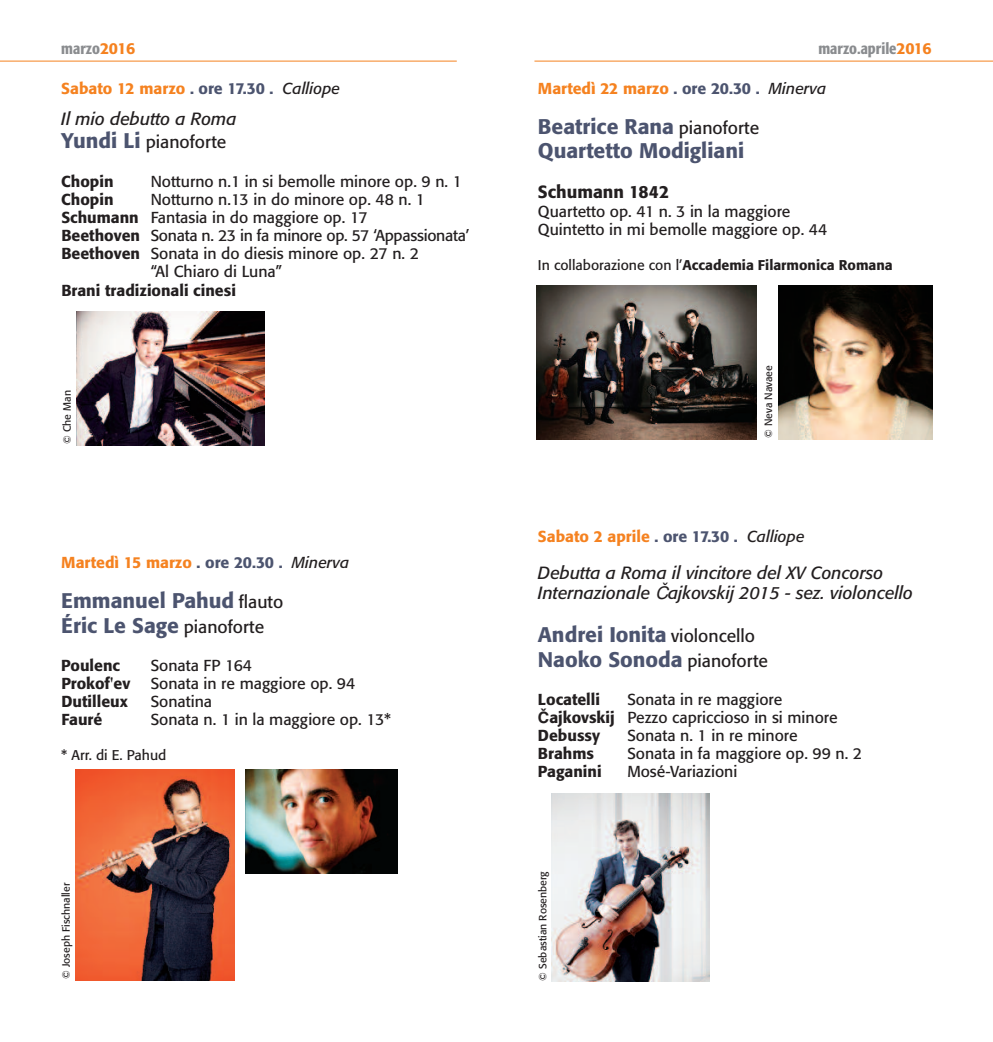
<style>
.page{position:relative;width:993px;height:1042px;background:#fff}
.page>*{position:absolute;margin:0;border:0;box-sizing:border-box;transform-origin:0 0}
.t1{font:500 21px/24.2px "Formata";color:#4c546f}
.t2{font:italic 17.5px/20.1px "Formata";color:#231f20}
.t3{font:500 17.5px "Formata";color:#231f20}
.t4{font:15.75px/18.2px "Formata";color:#231f20}
.t5{font:500 15.75px "Formata";color:#f58220}
.t6{font:500 15.75px "Formata";color:#231f20}
.t7{font:15.75px "Formata";letter-spacing:-.02em;color:#231f20}
.t8{font:500 condensed 15.75px "Formata";color:#8a8c8f}
.t9{font:500 14px "Formata";color:#231f20}
.t10{font:14px "Formata";color:#231f20}
.t11{font:10.5px "Formata";color:#231f20}
.s1{font-stretch:normal;color:#f58220}
.s2{color:#4c546f}
.s3{font-weight:400;font-style:italic;color:#231f20}
.s4{font-weight:400;font-size:17.5px;color:#231f20}
.s5{font-weight:400}
.s6{font-weight:500;font-style:normal;font-size:21px;color:#4c546f}
.s7{font-style:normal}
.s8{font-weight:500}
.s9{font-family:"Helvetica"}
.s10{font-family:"Helvetica";font-weight:700}
</style>
<div class="page">
<hr style="left:534px;top:61px;width:458px;height:1px;background:#f58220">
<hr style="left:0;top:61px;width:456px;height:1px;background:#f58220">
<img style="left:246px;top:769px;width:151px;height:104px">
<img style="left:551px;top:793px;width:158px;height:188px">
<img style="left:75px;top:769px;width:159px;height:211px">
<img style="left:778px;top:285px;width:154px;height:154px">
<img style="left:536px;top:285px;width:220px;height:154px">
<img style="left:76px;top:312px;width:189px;height:134px">
<p class="t8" style="left:61px;top:43px;width:75px">marzo<span class="s1">2016</span></p>
<p class="t8" style="left:818px;top:43px;width:115px">marzo.aprile<span class="s1">2016</span></p>
<p class="t5" style="left:537px;top:81px;width:290px">Martedì 22 marzo <span class="s2">. ore 20.30 .</span> <span class="s3">Minerva</span></p>
<h1 class="t1" style="left:537px;top:116px;width:223px">Beatrice Rana <span class="s4">pianoforte<br></span>Quartetto Modigliani</h1>
<p class="t3" style="left:537px;top:184px;width:133px">Schumann 1842</p>
<p class="t4" style="left:537px;top:203px;width:291px">Quartetto op. 41 n. 3 in la maggiore<br>Quintetto in mi bemolle maggiore op. 44</p>
<p class="t9" style="left:537px;top:259px;width:356px"><span class="s5">In collaborazione con l’</span>Accademia Filarmonica Romana</p>
<p class="t5" style="left:61px;top:81px;width:280px">Sabato 12 marzo <span class="s2">. ore 17.30 .</span> <span class="s3">Calliope</span></p>
<p class="t2" style="left:61px;top:109px;width:177px;line-height:22.9px">Il mio debutto a Roma<br><span class="s6">Yundi Li</span> <span class="s7">pianoforte</span></p>
<p class="t6" style="left:61px;top:174px;width:54px">Chopin</p>
<p class="t4" style="left:151px;top:173px;width:312px">Notturno n.1 in si bemolle minore op. 9 n. 1</p>
<p class="t6" style="left:61px;top:192px;width:54px">Chopin</p>
<p class="t4" style="left:151px;top:191px;width:276px">Notturno n.13 in do minore op. 48 n. 1</p>
<p class="t4" style="left:61px;top:210px;width:308px"><span class="s8">Schumann</span> Fantasia in do maggiore op. 17</p>
<p class="t7" style="left:61px;top:229px;width:409px"><span class="s8">Beethoven</span> Sonata n. 23 in fa minore op. 57 ‘Appassionata’</p>
<p class="t4" style="left:61px;top:246px;width:359px"><span class="s8">Beethoven</span> Sonata in do diesis minore op. 27 n. 2</p>
<p class="t4" style="left:151px;top:264px;width:133px">“Al Chiaro di Luna”</p>
<p class="t6" style="left:61px;top:283px;width:176px">Brani tradizionali cinesi</p>
<p class="t11" style="left:62px;top:444px;width:55px;rotate:-90deg">© Che Man</p>
<p class="t5" style="left:61px;top:555px;width:289px">Martedì 15 marzo <span class="s2">. ore 20.30 .</span> <span class="s3">Minerva</span></p>
<h1 class="t1" style="left:61px;top:591px;width:223px">Emmanuel Pahud <span class="s4">flauto<br></span>Éric Le Sage <span class="s4">pianoforte</span></h1>
<p class="t6" style="left:61px;top:658px;width:60px">Poulenc</p>
<p class="t4" style="left:151px;top:657px;width:103px">Sonata FP 164</p>
<p class="t6" style="left:61px;top:676px;width:70px">Prokof'ev</p>
<p class="t4" style="left:151px;top:676px;width:206px">Sonata in re maggiore op. 94</p>
<p class="t6" style="left:61px;top:695px;width:68px">Dutilleux</p>
<p class="t4" style="left:151px;top:694px;width:63px">Sonatina</p>
<p class="t6" style="left:61px;top:713px;width:43px">Fauré</p>
<p class="t4" style="left:151px;top:712px;width:242px">Sonata n. 1 in la maggiore op. 13*</p>
<p class="t10" style="left:61px;top:749px;width:106px">* Arr. di E. Pahud</p>
<p class="t11" style="left:62px;top:979px;width:98px;rotate:-90deg">© Joseph Fischnaller</p>
<p class="t11" style="left:763px;top:438px;width:74px;rotate:-90deg">© Neva Navaee</p>
<p class="t5" style="left:537px;top:529px;width:268px">Sabato 2 aprile <span class="s2">. ore 17.30 .</span> <span class="s3">Calliope</span></p>
<p class="t2" style="left:537px;top:564px;width:376px">Debutta a Roma il vincitore del XV Concorso<br>Internazionale <span class="s9">Č</span>ajkovskij 2015 - sez. violoncello</p>
<h1 class="t1" style="left:537px;top:625px;width:231px">Andrei Ionita <span class="s4">violoncello<br></span>Naoko Sonoda <span class="s4">pianoforte</span></h1>
<p class="t6" style="left:537px;top:692px;width:64px">Locatelli</p>
<p class="t4" style="left:537px;top:691px;width:301px;text-indent:89px">Sonata in re maggiore<br><span class="s10">Č</span><span class="s8">ajkovskij</span> Pezzo capriccioso in si minore<br><span class="s8">Debussy</span></p>
<p class="t4" style="left:627px;top:728px;width:172px">Sonata n. 1 in re minore</p>
<p class="t6" style="left:538px;top:747px;width:58px">Brahms</p>
<p class="t4" style="left:627px;top:746px;width:236px">Sonata in fa maggiore op. 99 n. 2</p>
<p class="t6" style="left:538px;top:765px;width:65px">Paganini</p>
<p class="t4" style="left:627px;top:764px;width:111px">Mosé-Variazioni</p>
<p class="t11" style="left:538px;top:980px;width:111px;rotate:-90deg">© Sebastian Rosenberg</p>
</div>
